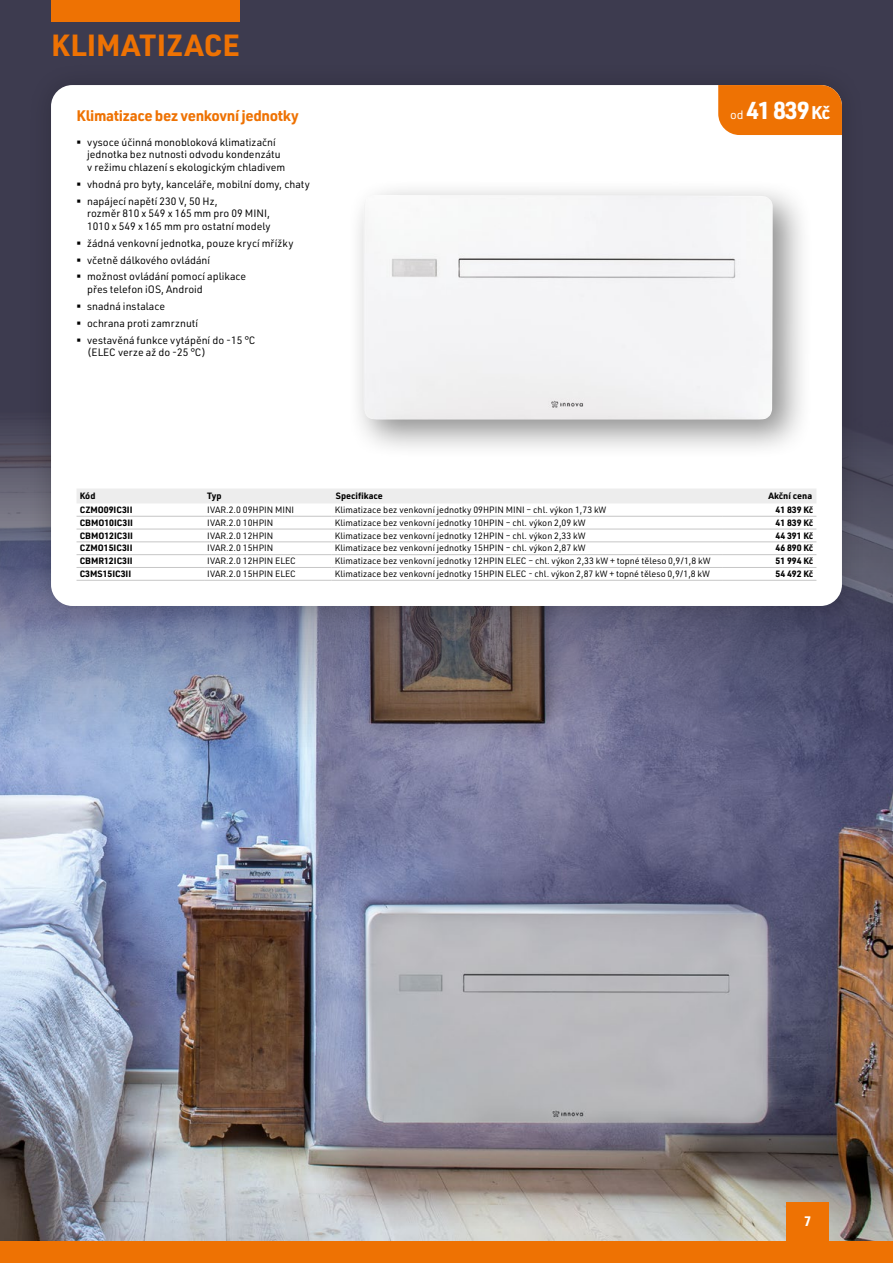
<style>
.page{position:relative;width:893px;height:1263px;background:#fff}
.page>*{position:absolute;margin:0;border:0;box-sizing:border-box;transform-origin:0 0}
.t1{font:700 30px "URWDIN";letter-spacing:.005em;color:#ee7203}
.t2{font:700 24px "URWDIN";color:#fff}
.t3{font:700 15px "URWDIN";letter-spacing:-.025em;color:#ee7203}
.t4{font:700 13.5px "URWDIN";color:#fff}
.t5{font:10.5px/16.8px "URWDIN";color:#000}
.t6{font:9px "URWDIN";color:#000}
.t7{font:700 9px "URWDIN";color:#000}
.s1{font-weight:400;font-size:12px}
.s2{font-size:18px}
</style>
<div class="page">
<div style="left:0;top:0;width:893px;height:1246px;background:#3d3b4f"></div>
<img style="left:0;top:426px;width:893px;height:816px">
<div style="left:27px;top:61px;width:839px;height:569px;background:#000;opacity:.2"></div>
<div style="left:51px;top:85px;width:791px;height:521px;background:#fff;border-radius:21px"></div>
<div style="left:347px;top:179px;width:466px;height:281px;background:#000;opacity:.45"></div>
<div style="left:364px;top:195px;width:409px;height:225px;background:#f4f4f6"></div>
<div style="left:51px;top:0;width:189px;height:21px;background:#ee7203"></div>
<div style="left:77px;top:489px;width:739px;height:14px;background:#ededed"></div>
<hr style="left:77px;top:542px;width:127px;height:1px;background:#c6c6c6">
<hr style="left:204px;top:542px;width:128px;height:1px;background:#c6c6c6">
<hr style="left:332px;top:542px;width:391px;height:1px;background:#c6c6c6">
<hr style="left:723px;top:542px;width:93px;height:1px;background:#c6c6c6">
<hr style="left:77px;top:554px;width:127px;height:1px;background:#c6c6c6">
<hr style="left:204px;top:554px;width:128px;height:1px;background:#c6c6c6">
<hr style="left:332px;top:554px;width:391px;height:1px;background:#c6c6c6">
<hr style="left:723px;top:554px;width:93px;height:1px;background:#c6c6c6">
<hr style="left:77px;top:567px;width:127px;height:1px;background:#c6c6c6">
<hr style="left:204px;top:567px;width:128px;height:1px;background:#c6c6c6">
<hr style="left:332px;top:567px;width:391px;height:1px;background:#c6c6c6">
<hr style="left:723px;top:567px;width:93px;height:1px;background:#c6c6c6">
<hr style="left:77px;top:580px;width:127px;height:1px;background:#c6c6c6">
<hr style="left:204px;top:580px;width:128px;height:1px;background:#c6c6c6">
<hr style="left:332px;top:580px;width:391px;height:1px;background:#c6c6c6">
<hr style="left:723px;top:580px;width:93px;height:1px;background:#c6c6c6">
<hr style="left:77px;top:516px;width:127px;height:1px;background:#c6c6c6">
<hr style="left:204px;top:516px;width:128px;height:1px;background:#c6c6c6">
<hr style="left:332px;top:516px;width:391px;height:1px;background:#c6c6c6">
<hr style="left:723px;top:516px;width:93px;height:1px;background:#c6c6c6">
<hr style="left:77px;top:529px;width:127px;height:1px;background:#c6c6c6">
<hr style="left:204px;top:529px;width:128px;height:1px;background:#c6c6c6">
<hr style="left:332px;top:529px;width:391px;height:1px;background:#c6c6c6">
<hr style="left:723px;top:529px;width:93px;height:1px;background:#c6c6c6">
<div style="left:718px;top:85px;width:124px;height:50px;background:#ee7203"></div>
<div style="left:0;top:1242px;width:893px;height:21px;background:#ee7203"></div>
<div style="left:787px;top:1202px;width:42px;height:61px;background:#ee7203"></div>
<h1 class="t1" style="left:51px;top:24px;width:190px">KLIMATIZACE</h1>
<h3 class="t3" style="left:77px;top:106px;width:224px">Klimatizace bez venkovní jednotky</h3>
<p class="t5" style="left:87px;top:135px;width:200px;line-height:12.6px">vysoce účinná monobloková klimatizační jednotka bez nutnosti odvodu kondenzátu v režimu chlazení s ekologickým chladivem</p>
<p class="t5" style="left:87px;top:175px;width:224px">vhodná pro byty, kanceláře, mobilní domy, chaty napájecí napětí 230 V, 50 Hz,</p>
<p class="t5" style="left:87px;top:207px;width:185px;line-height:12.6px">rozměr 810 x 549 x 165 mm pro 09 MINI,<br>1010 x 549 x 165 mm pro ostatní modely</p>
<p class="t5" style="left:87px;top:234px;width:208px">žádná venkovní jednotka, pouze krycí mřížky včetně dálkového ovládání<br>možnost ovládání pomocí aplikace</p>
<p class="t5" style="left:87px;top:281px;width:170px">přes telefon iOS, Android<br>snadná instalace<br>ochrana proti zamrznutí<br>vestavěná funkce vytápění do -15 °C</p>
<p class="t5" style="left:87px;top:344px;width:121px">(ELEC verze až do -25 °C)</p>
<h2 class="t2" style="left:730px;top:94px;width:101px"><span class="s1">od</span> 41 839 <span class="s2">Kč</span></h2>
<p class="t7" style="left:80px;top:490px;width:17px">Kód</p>
<p class="t7" style="left:207px;top:490px;width:16px">Typ</p>
<p class="t7" style="left:336px;top:490px;width:49px">Specifikace</p>
<p class="t7" style="left:768px;top:490px;width:45px">Akční cena</p>
<p class="t7" style="left:80px;top:504px;width:54px">CZMO09IC3II</p>
<p class="t6" style="left:207px;top:504px;width:88px">IVAR.2.0 09HPIN MINI</p>
<p class="t6" style="left:335px;top:504px;width:273px">Klimatizace bez venkovní jednotky 09HPIN MINI – chl. výkon 1,73 kW</p>
<p class="t7" style="left:775px;top:504px;width:39px">41 839 Kč</p>
<p class="t7" style="left:80px;top:516px;width:55px">CBMO10IC3II</p>
<p class="t6" style="left:207px;top:517px;width:68px">IVAR.2.0 10HPIN</p>
<p class="t6" style="left:335px;top:517px;width:252px">Klimatizace bez venkovní jednotky 10HPIN – chl. výkon 2,09 kW</p>
<p class="t7" style="left:775px;top:516px;width:39px">41 839 Kč</p>
<p class="t7" style="left:80px;top:529px;width:55px">CBMO12IC3II</p>
<p class="t6" style="left:207px;top:529px;width:68px">IVAR.2.0 12HPIN</p>
<p class="t6" style="left:335px;top:529px;width:252px">Klimatizace bez venkovní jednotky 12HPIN – chl. výkon 2,33 kW</p>
<p class="t7" style="left:775px;top:529px;width:39px">44 391 Kč</p>
<p class="t7" style="left:80px;top:542px;width:54px">CZMO15IC3II</p>
<p class="t6" style="left:207px;top:542px;width:68px">IVAR.2.0 15HPIN</p>
<p class="t6" style="left:335px;top:542px;width:252px">Klimatizace bez venkovní jednotky 15HPIN – chl. výkon 2,87 kW</p>
<p class="t7" style="left:775px;top:542px;width:39px">46 890 Kč</p>
<p class="t7" style="left:80px;top:555px;width:55px">CBMR12IC3II</p>
<p class="t6" style="left:207px;top:555px;width:90px">IVAR.2.0 12HPIN ELEC</p>
<p class="t6" style="left:335px;top:555px;width:377px">Klimatizace bez venkovní jednotky 12HPIN ELEC – chl. výkon 2,33 kW + topné těleso 0,9/1,8 kW</p>
<p class="t7" style="left:775px;top:555px;width:39px">51 994 Kč</p>
<p class="t7" style="left:80px;top:568px;width:53px">C3MS15IC3II</p>
<p class="t6" style="left:207px;top:568px;width:90px">IVAR.2.0 15HPIN ELEC</p>
<p class="t6" style="left:335px;top:568px;width:377px">Klimatizace bez venkovní jednotky 15HPIN ELEC - chl. výkon 2,87 kW + topné těleso 0,9/1,8 kW</p>
<p class="t7" style="left:775px;top:568px;width:39px">54 492 Kč</p>
<h3 class="t4" style="left:804px;top:1212px;width:9px">7</h3>
</div>
